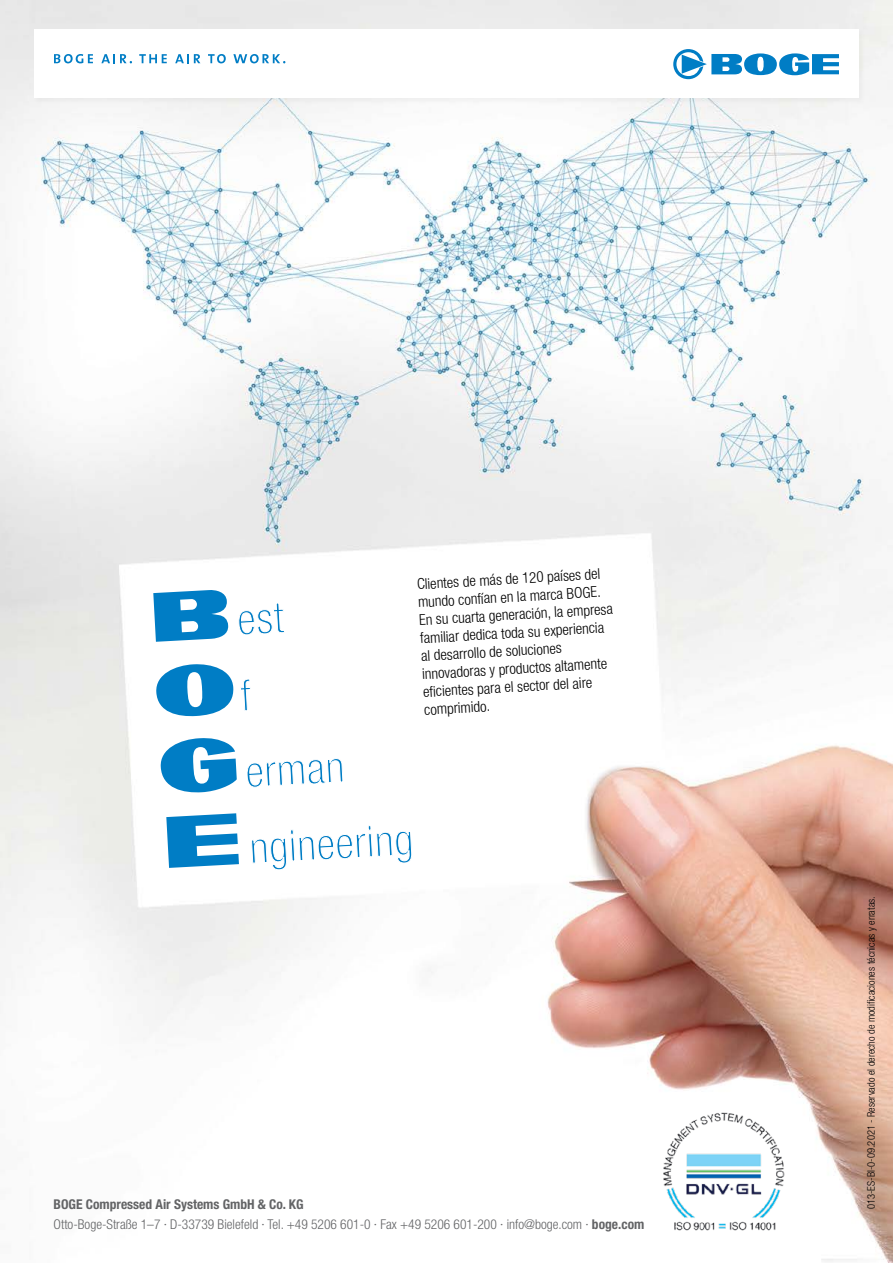
<style>
.page{position:relative;width:893px;height:1263px;background:#fff}
.page>*{position:absolute;margin:0;border:0;box-sizing:border-box;transform-origin:0 0}
.t1{font:300 condensed 15px/18px "Helvetica Neue LT Pro";color:#000}
.t2{font:300 condensed 13.5px "Helvetica Neue LT Pro";color:#636466}
.t3{font:700 condensed 13.5px "Helvetica Neue LT Pro";color:#636466}
.t4{font:300 condensed 10.5px "Helvetica Neue LT Pro";color:#000}
.s1{font-weight:700}
</style>
<div class="page">
<img style="left:0;top:0;width:893px;height:1263px">
<svg style="left:238px;top:598px;width:47px;height:43px"></svg>
<svg style="left:240px;top:678px;width:11px;height:33px"></svg>
<svg style="left:246px;top:751px;width:98px;height:37px"></svg>
<svg style="left:251px;top:822px;width:162px;height:49px"></svg>
<svg style="left:155px;top:663px;width:79px;height:54px"></svg>
<svg style="left:160px;top:738px;width:77px;height:55px"></svg>
<svg style="left:166px;top:813px;width:73px;height:55px"></svg>
<svg style="left:153px;top:590px;width:76px;height:52px"></svg>
<img style="left:654px;top:1111px;width:143px;height:120px">
<div style="left:32px;top:28px;width:835px;height:77px;background:#000;opacity:.04"></div>
<div style="left:34px;top:30px;width:825px;height:68px;background:#fff"></div>
<svg style="left:54px;top:54px;width:39px;height:9px"></svg>
<svg style="left:101px;top:54px;width:31px;height:9px"></svg>
<svg style="left:139px;top:54px;width:28px;height:9px"></svg>
<svg style="left:175px;top:54px;width:25px;height:9px"></svg>
<svg style="left:208px;top:54px;width:18px;height:9px"></svg>
<svg style="left:233px;top:54px;width:52px;height:9px"></svg>
<svg style="left:673px;top:49px;width:166px;height:30px"></svg>
<p class="t1" style="left:417px;top:574px;width:196px;rotate:-3deg">Clientes de más de 120 países del mundo confían en la marca BOGE.<br>En su cuarta generación, la empresa familiar dedica toda su experiencia al desarrollo de soluciones innovadoras y productos altamente efi cientes para el sector del aire comprimido.</p>
<p class="t3" style="left:54px;top:1196px;width:252px">BOGE Compressed Air Systems GmbH &amp; Co. KG</p>
<p class="t2" style="left:54px;top:1216px;width:592px">Otto-Boge-Straße 1–7 · D-33739 Bielefeld · Tel. +49 5206 601-0 · Fax +49 5206 601-200 · info@boge.com · <span class="s1">boge.com</span></p>
<p class="t4" style="left:865px;top:1209px;width:314px;rotate:-90deg">013-ES-BI-0-09.2021 - Reservado el derecho de modificaciones técnicas y erratas.</p>
</div>
